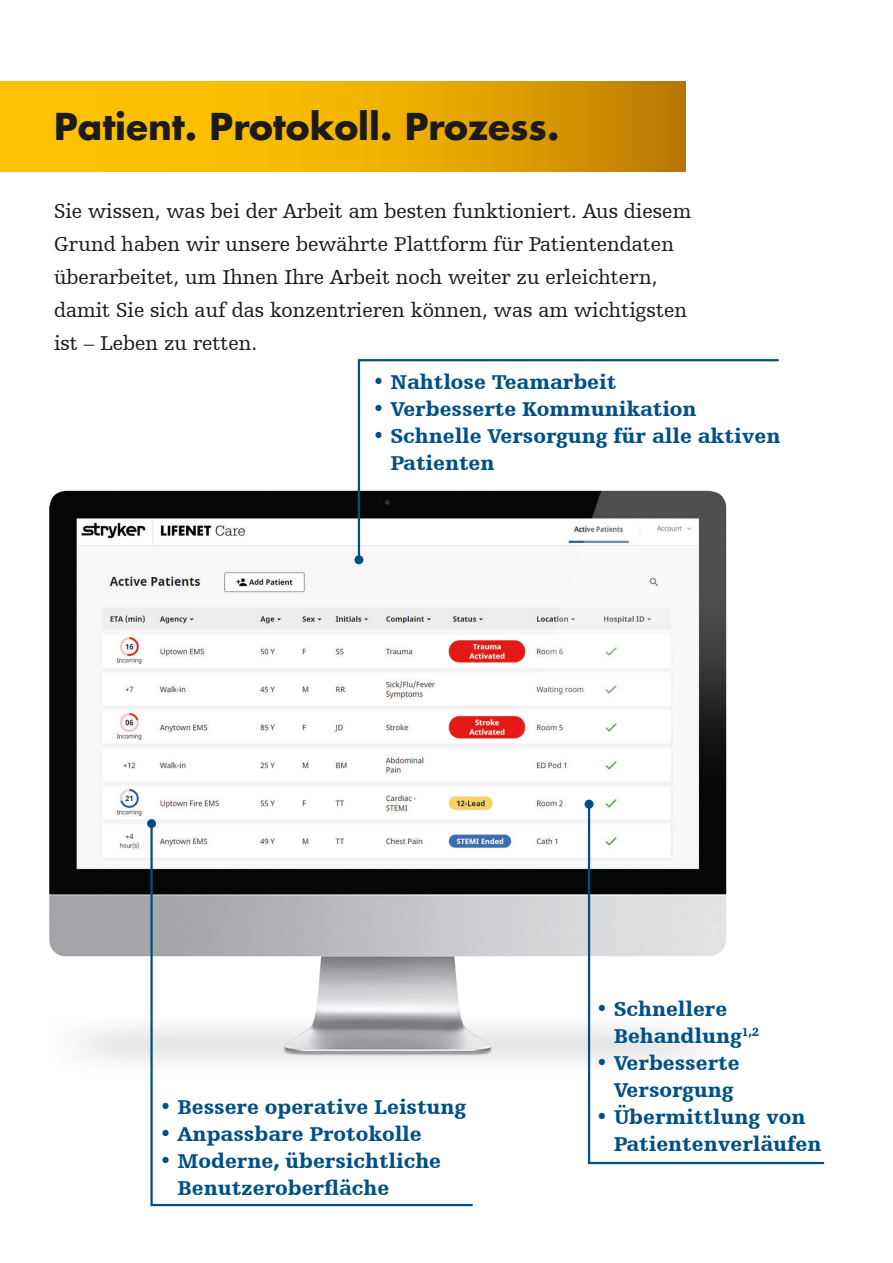
<style>
.page{position:relative;width:893px;height:1263px;background:#fff}
.page>*{position:absolute;margin:0;border:0;box-sizing:border-box;transform-origin:0 0}
.t1{font:700 36px "Futura For Stryker";color:#1c1b1a}
.t2{font:900 21px/27px "Humanist Slabserif 712 BT";color:#005086}
.t3{font:21px/33px "Humanist Slabserif 712 BT";color:#1c1b1a}
</style>
<div class="page">
<img style="left:49px;top:490px;width:678px;height:572px">
<svg style="left:357px;top:359px;width:422px;height:203px"></svg>
<div style="left:354px;top:555px;width:9px;height:9px;background:#005086;border-radius:50%"></div>
<svg style="left:149px;top:821px;width:326px;height:386px"></svg>
<div style="left:147px;top:819px;width:9px;height:9px;background:#005086;border-radius:50%"></div>
<svg style="left:587px;top:802px;width:238px;height:363px"></svg>
<div style="left:585px;top:800px;width:9px;height:9px;background:#005086;border-radius:50%"></div>
<svg style="left:0;top:81px;width:685px;height:91px"></svg>
<h1 class="t1" style="left:54px;top:103px;width:507px">Patient. Protokoll. Prozess.</h1>
<p class="t3" style="left:54px;top:195px;width:639px">Sie wissen, was bei der Arbeit am besten funktioniert. Aus diesem Grund haben wir unsere bewährte Plattform für Patientendaten überarbeitet, um Ihnen Ihre Arbeit noch weiter zu erleichtern, damit Sie sich auf das konzentrieren können, was am wichtigsten ist – Leben zu retten.</p>
<p class="t2" style="left:372px;top:368px;width:245px">• Nahtlose Teamarbeit</p>
<p class="t2" style="left:372px;top:395px;width:326px">• Verbesserte Kommunikation</p>
<p class="t2" style="left:390px;top:422px;width:391px;text-indent:-18px">• Schnelle Versorgung für alle aktiven<br>Patienten</p>
<p class="t2" style="left:159px;top:1092px;width:308px">• Bessere operative Leistung</p>
<p class="t2" style="left:159px;top:1119px;width:264px">• Anpassbare Protokolle</p>
<p class="t2" style="left:177px;top:1146px;width:265px;text-indent:-18px">• Moderne, übersichtliche<br>Benutzeroberfläche</p>
<p class="t2" style="left:614px;top:995px;width:147px;text-indent:-18px">• Schnellere<br>Behandlung<sup>1,2</sup></p>
<p class="t2" style="left:596px;top:1049px;width:145px;text-align:center">• Verbesserte<br>Versorgung</p>
<p class="t2" style="left:614px;top:1103px;width:209px;text-indent:-18px">• Übermittlung von<br>Patientenverläufen</p>
</div>
